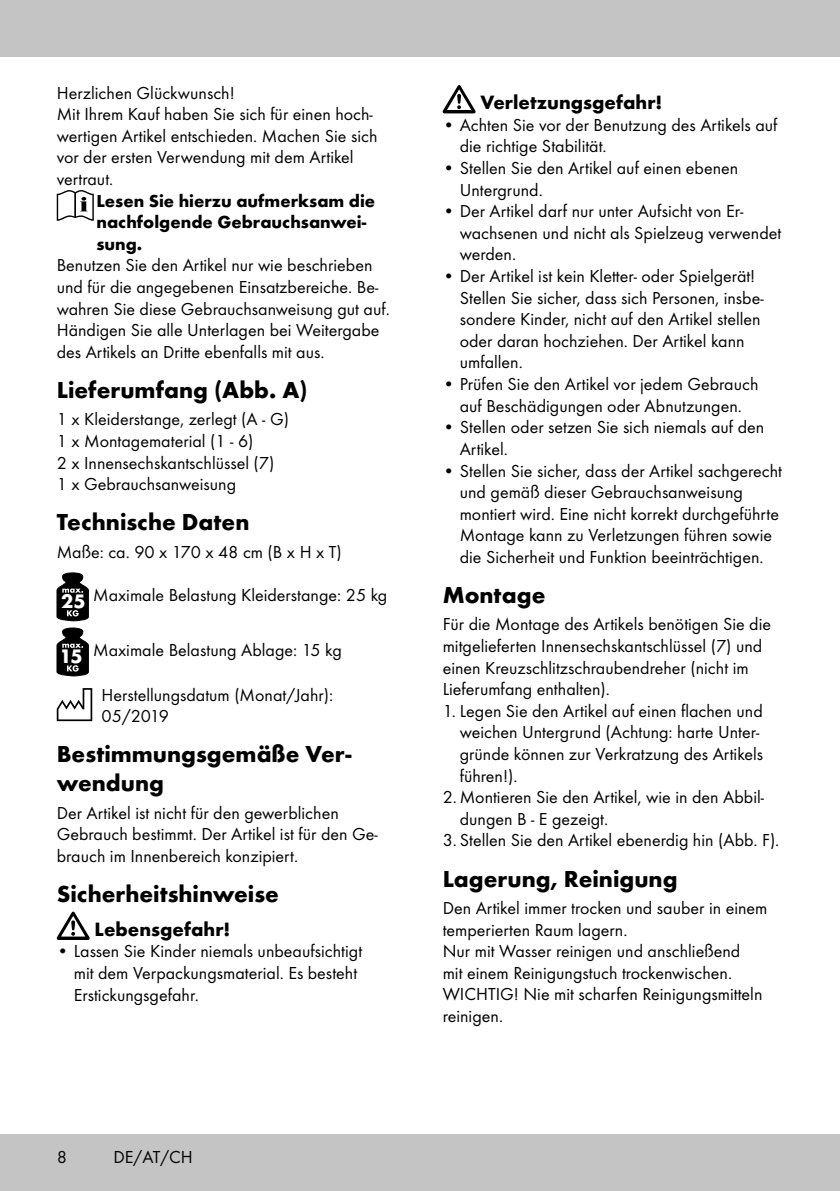
<style>
.page{position:relative;width:840px;height:1191px;background:#fff}
.page>*{position:absolute;margin:0;border:0;box-sizing:border-box;transform-origin:0 0}
.t1{font:700 24px/28.8px "Futura TOT";color:#000}
.t2{font:700 20px "Futura TOT";color:#000}
.t3{font:18px/21.6px "Futura TOT Boo";color:#000}
.t4{font:700 18px/21.6px "Futura TOT";color:#000}
.s1{font-family:"Futura TOT";font-weight:700;font-size:20.2px;color:#fff}
</style>
<div class="page">
<div style="left:0;top:1134px;width:839px;height:57px;background:#c5c4c4"></div>
<div style="left:0;top:0;width:839px;height:57px;background:#c5c4c4"></div>
<svg style="left:442px;top:85px;width:33px;height:28px"></svg>
<svg style="left:57px;top:190px;width:37px;height:31px"></svg>
<svg style="left:57px;top:572px;width:32px;height:49px"></svg>
<svg style="left:57px;top:628px;width:32px;height:48px"></svg>
<svg style="left:57px;top:688px;width:35px;height:33px"></svg>
<svg style="left:57px;top:911px;width:33px;height:29px"></svg>
<p class="t3" style="left:57px;top:82px;width:322px">Herzlichen Glückwunsch!<br>Mit Ihrem Kauf haben Sie sich für einen hoch&shy;wertigen Artikel entschieden. Machen Sie sich vor der ersten Verwendung mit dem Artikel vertraut.</p>
<p class="t4" style="left:96px;top:189px;width:280px">Lesen Sie hierzu aufmerksam die nachfolgende Gebrauchsanwei&shy;sung.</p>
<p class="t3" style="left:57px;top:254px;width:334px">Benutzen Sie den Artikel nur wie beschrieben und für die angegebenen Einsatzbereiche. Be&shy;wahren Sie diese Gebrauchsanweisung gut auf.<br>Händigen Sie alle Unterlagen bei Weitergabe des Artikels an Dritte ebenfalls mit aus.</p>
<h1 class="t1" style="left:57px;top:375px;width:252px">Lieferumfang (Abb. A)</h1>
<p class="t3" style="left:57px;top:408px;width:233px">1 x Kleiderstange, zerlegt (A - G)<br>1 x Montagematerial (1 - 6)<br>2 x Innensechskantschlüssel (7)<br>1 x Gebrauchsanweisung</p>
<h1 class="t1" style="left:57px;top:507px;width:194px">Technische Daten</h1>
<p class="t3" style="left:57px;top:540px;width:286px">Maße: ca. 90 x 170 x 48 cm (B x H x T)</p>
<p class="t3" style="left:61px;top:584px;width:327px"><span class="s1">25</span> Maximale Belastung Kleiderstange: 25 kg</p>
<p class="t3" style="left:59px;top:639px;width:284px"><span class="s1">15</span> Maximale Belastung Ablage: 15 kg</p>
<p class="t3" style="left:101px;top:684px;width:233px">Herstellungsdatum (Monat/Jahr):<br>05/2019</p>
<h1 class="t1" style="left:57px;top:739px;width:296px">Bestimmungsgemäße Ver&shy;wendung</h1>
<p class="t3" style="left:57px;top:801px;width:322px">Der Artikel ist nicht für den gewerblichen<br>Gebrauch bestimmt. Der Artikel ist für den Ge&shy;brauch im Innenbereich konzipiert.</p>
<h1 class="t1" style="left:57px;top:879px;width:223px">Sicherheitshinweise</h1>
<p class="t2" style="left:95px;top:916px;width:137px">Lebensgefahr!</p>
<p class="t3" style="left:74px;top:940px;width:290px;text-indent:-17px">• Lassen Sie Kinder niemals unbeaufsichtigt mit dem Verpackungsmaterial. Es besteht<br>Erstickungsgefahr.</p>
<p class="t3" style="left:57px;top:1146px;width:12px">8</p>
<p class="t3" style="left:113px;top:1146px;width:81px">DE/AT/CH</p>
<p class="t2" style="left:480px;top:90px;width:183px">Verletzungsgefahr!</p>
<p class="t3" style="left:459px;top:114px;width:319px;text-indent:-17px">• Achten Sie vor der Benutzung des Artikels auf die richtige Stabilität.</p>
<p class="t3" style="left:459px;top:157px;width:280px;text-indent:-17px">• Stellen Sie den Artikel auf einen ebenen<br>Untergrund.</p>
<p class="t3" style="left:459px;top:200px;width:323px;text-indent:-17px">• Der Artikel darf nur unter Aufsicht von Er&shy;wachsenen und nicht als Spielzeug verwendet werden.</p>
<p class="t3" style="left:459px;top:265px;width:305px;text-indent:-17px">• Der Artikel ist kein Kletter- oder Spielgerät!<br>Stellen Sie sicher, dass sich Personen, insbe&shy;sondere Kinder, nicht auf den Artikel stellen oder daran hochziehen. Der Artikel kann umfallen.</p>
<p class="t3" style="left:442px;top:373px;width:317px;text-align:center">• Prüfen Sie den Artikel vor jedem Gebrauch auf Beschädigungen oder Abnutzungen.</p>
<p class="t3" style="left:459px;top:416px;width:306px;text-indent:-17px">• Stellen oder setzen Sie sich niemals auf den<br>Artikel.</p>
<p class="t3" style="left:459px;top:459px;width:324px;text-indent:-17px">• Stellen Sie sicher, dass der Artikel sachgerecht und gemäß dieser Gebrauchsanweisung montiert wird. Eine nicht korrekt durchgeführte Montage kann zu Verletzungen führen sowie die Sicherheit und Funktion beeinträchtigen.</p>
<h1 class="t1" style="left:442px;top:580px;width:104px">Montage</h1>
<p class="t3" style="left:442px;top:613px;width:330px">Für die Montage des Artikels benötigen Sie die mitgelieferten Innensechskantschlüssel (7) und einen Kreuzschlitzschraubendreher (nicht im Lieferumfang enthalten).</p>
<p class="t3" style="left:459px;top:700px;width:305px;text-indent:-17px">1. Legen Sie den Artikel auf einen flachen und weichen Untergrund (Achtung: harte Unter&shy;gründe können zur Verkratzung des Artikels führen!).</p>
<p class="t3" style="left:459px;top:786px;width:306px;text-indent:-17px">2. Montieren Sie den Artikel, wie in den Abbil&shy;dungen B - E gezeigt.</p>
<p class="t3" style="left:442px;top:829px;width:338px">3. Stellen Sie den Artikel ebenerdig hin (Abb. F).</p>
<h1 class="t1" style="left:442px;top:863px;width:236px">Lagerung, Reinigung</h1>
<p class="t3" style="left:442px;top:897px;width:326px">Den Artikel immer trocken und sauber in einem temperierten Raum lagern.<br>Nur mit Wasser reinigen und anschließend<br>mit einem Reinigungstuch trockenwischen.<br>WICHTIG! Nie mit scharfen Reinigungsmitteln reinigen.</p>
</div>
